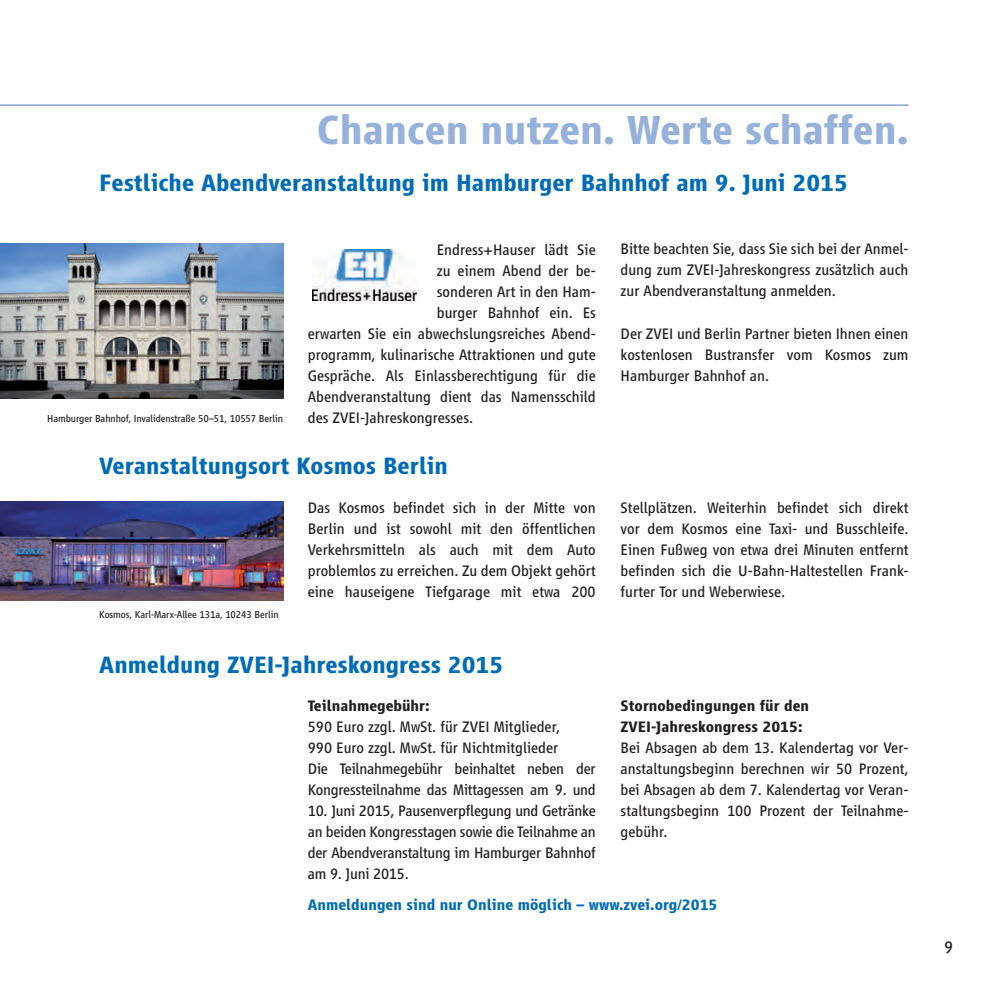
<style>
.page{position:relative;width:993px;height:993px;background:#fff}
.page>*{position:absolute;margin:0;border:0;box-sizing:border-box;transform-origin:0 0}
.t1{font:700 42px "Vialog LT Std";color:#96b2dc}
.t2{font:700 24.5px "Vialog LT Std";color:#006cb7}
.t3{font:17.5px "Vialog LT Std";color:#231f20}
.t4{font:15.75px/21px "Vialog LT Std";color:#231f20;text-align:justify}
.t5{font:700 15.75px/21px "Vialog LT Std";color:#231f20}
.t6{font:700 15.75px "Vialog LT Std";color:#006cb7}
.t7{font:10.5px "Vialog LT Std";letter-spacing:-.01em;color:#231f20}
</style>
<div class="page">
<hr style="left:0;top:104px;width:908px;height:2px;background:#96b2dc">
<img style="left:312px;top:250px;width:105px;height:51px">
<img style="left:0;top:243px;width:283px;height:155px">
<img style="left:0;top:501px;width:283px;height:99px">
<h1 class="t1" style="left:317px;top:107px;width:593px">Chancen nutzen. Werte schaffen.</h1>
<h2 class="t2" style="left:99px;top:169px;width:749px">Festliche Abendveranstaltung im Hamburger Bahnhof am 9. Juni 2015</h2>
<p class="t7" style="left:47px;top:412px;width:237px">Hamburger Bahnhof, Invalidenstraße 50–51, 10557 Berlin</p>
<p class="t4" style="left:437px;top:239px;width:160px">Endress+Hauser lädt Sie</p>
<p class="t4" style="left:437px;top:260px;width:159px">zu einem Abend der be-</p>
<p class="t4" style="left:437px;top:281px;width:159px">sonderen Art in den Ham-</p>
<p class="t4" style="left:437px;top:302px;width:160px">burger Bahnhof ein. Es</p>
<p class="t4" style="left:308px;top:323px;width:288px">erwarten Sie ein abwechslungsreiches Abend-</p>
<p class="t4" style="left:308px;top:344px;width:289px">programm, kulinarische Attraktionen und gute</p>
<p class="t4" style="left:308px;top:365px;width:289px">Gespräche. Als Einlassberechtigung für die</p>
<p class="t4" style="left:308px;top:386px;width:289px">Abendveranstaltung dient das Namensschild</p>
<p class="t4" style="left:308px;top:407px;width:167px">des ZVEI-Jahreskongresses.</p>
<h2 class="t2" style="left:99px;top:452px;width:350px">Veranstaltungsort Kosmos Berlin</h2>
<p class="t4" style="left:620px;top:239px;width:289px">Bitte beachten Sie, dass Sie sich bei der Anmel&shy;dung zum ZVEI-Jahreskongress zusätzlich auch zur Abendveranstaltung anmelden.</p>
<p class="t4" style="left:620px;top:322px;width:289px">Der ZVEI und Berlin Partner bieten Ihnen einen kostenlosen Bustransfer vom Kosmos zum Hamburger Bahnhof an.</p>
<p class="t7" style="left:99px;top:608px;width:181px">Kosmos, Karl-Marx-Allee 131a, 10243 Berlin</p>
<p class="t4" style="left:308px;top:497px;width:289px">Das Kosmos befindet sich in der Mitte von Berlin und ist sowohl mit den öffentlichen Verkehrsmitteln als auch mit dem Auto problemlos zu erreichen. Zu dem Objekt gehört eine hauseigene Tiefgarage mit etwa 200</p>
<p class="t4" style="left:620px;top:496px;width:289px">Stellplätzen. Weiterhin befindet sich direkt vor dem Kosmos eine Taxi- und Busschleife.<br>Einen Fußweg von etwa drei Minuten entfernt befinden sich die U-Bahn-Haltestellen Frank&shy;furter Tor und Weberwiese.</p>
<h2 class="t2" style="left:99px;top:651px;width:405px">Anmeldung ZVEI-Jahreskongress 2015</h2>
<p class="t5" style="left:308px;top:695px;width:123px">Teilnahmegebühr:</p>
<p class="t4" style="left:308px;top:716px;width:289px;text-align:left">590 Euro zzgl. MwSt. für ZVEI Mitglieder,<br>990 Euro zzgl. MwSt. für Nichtmitglieder<br>Die Teilnahmegebühr beinhaltet neben der Kongressteilnahme das Mittagessen am 9. und</p>
<p class="t4" style="left:308px;top:800px;width:289px">10. Juni 2015, Pausenverpflegung und Getränke an beiden Kongresstagen sowie die Teilnahme an der Abendveranstaltung im Hamburger Bahnhof am 9. Juni 2015.</p>
<p class="t5" style="left:620px;top:695px;width:190px">Stornobedingungen für den<br>ZVEI-Jahreskongress 2015:</p>
<p class="t4" style="left:620px;top:737px;width:289px">Bei Absagen ab dem 13. Kalendertag vor Ver&shy;anstaltungsbeginn berechnen wir 50 Prozent, bei Absagen ab dem 7. Kalendertag vor Veran&shy;staltungsbeginn 100 Prozent der Teilnahme&shy;gebühr.</p>
<p class="t6" style="left:308px;top:896px;width:411px">Anmeldungen sind nur Online möglich – www.zvei.org/2015</p>
<p class="t3" style="left:943px;top:937px;width:11px">9</p>
</div>
